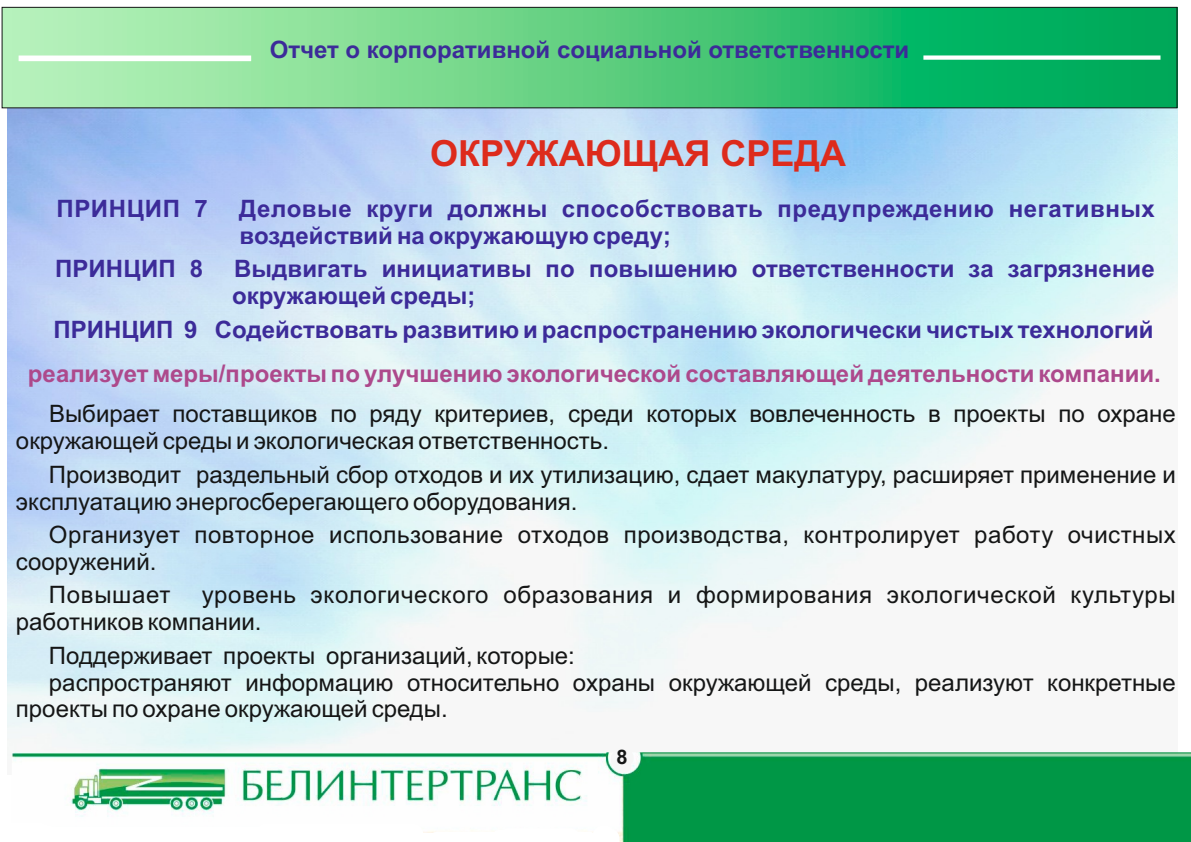
<style>
.page{position:relative;width:1191px;height:842px;background:#fff}
.page>*{position:absolute;margin:0;border:0;box-sizing:border-box;transform-origin:0 0}
.t1{font:700 36px "Arial";color:#dd2b1c}
.t2{font:24px/26.8px "Arial";color:#151616}
.t3{font:700 24px/26.8px "Arial";color:#3c2b99}
.t4{font:700 24px/26.8px "Arial";letter-spacing:.025em;color:#3c2b99}
.t5{font:24px/26.8px "Arial";letter-spacing:.03em;color:#151616}
.t6{font:24px/26.8px "Arial";letter-spacing:.02em;color:#151616}
.t7{font:700 24px "Arial";color:#ad498c}
.t8{font:700 20px "Arial";color:#151616}
</style>
<div class="page">
<img style="left:7px;top:108px;width:1170px;height:649px">
<svg style="left:4px;top:9px;width:1171px;height:97px;background:#58ce83"></svg>
<div style="left:2px;top:7px;width:1175px;height:101px;border:1px solid #151616"></div>
<div style="left:19px;top:56px;width:232px;height:5px;background:#fff"></div>
<div style="left:923px;top:55px;width:237px;height:5px;background:#fff"></div>
<img style="left:12px;top:752px;width:1179px;height:90px">
<p class="t3" style="left:270px;top:38px;width:641px">Отчет о корпоративной социальной ответственности</p>
<h1 class="t1" style="left:430px;top:140px;width:417px">ОКРУЖАЮЩАЯ СРЕДА</h1>
<p class="t4" style="left:57px;top:197px;width:153px">ПРИНЦИП 7</p>
<p class="t4" style="left:239px;top:197px;width:917px">Деловые круги должны способствовать предупреждению негативных воздействий на окружающую среду;</p>
<p class="t3" style="left:55px;top:258px;width:150px">ПРИНЦИП 8</p>
<p class="t3" style="left:232px;top:258px;width:924px">Выдвигать инициативы по повышению ответственности за загрязнение окружающей среды;</p>
<p class="t3" style="left:53px;top:318px;width:1101px">ПРИНЦИП 9 Содействовать развитию и распространению экологически чистых технологий</p>
<p class="t7" style="left:28px;top:365px;width:1134px">реализует меры/проекты по улучшению экологической составляющей деятельности компании.</p>
<p class="t2" style="left:16px;top:403px;width:1161px;text-indent:33px">Выбирает поставщиков по ряду критериев, среди которых вовлеченность в проекты по охране окружающей среды и экологическая ответственность.</p>
<p class="t2" style="left:16px;top:463px;width:1161px;text-indent:33px">Производит раздельный сбор отходов и их утилизацию, сдает макулатуру, расширяет применение и эксплуатацию энергосберегающего оборудования.</p>
<p class="t6" style="left:16px;top:523px;width:1161px;text-indent:33px">Организует повторное использование отходов производства, контролирует работу очистных сооружений.</p>
<p class="t5" style="left:49px;top:584px;width:123px">Повышает</p>
<p class="t5" style="left:16px;top:584px;width:1161px;text-indent:186px">уровень экологического образования и формирования экологической культуры работников компании.</p>
<p class="t2" style="left:49px;top:644px;width:527px">Поддерживает проекты организаций, которые:</p>
<p class="t2" style="left:49px;top:671px;width:1128px">распространяют информацию относительно охраны окружающей среды, реализуют конкретные</p>
<p class="t2" style="left:16px;top:698px;width:433px">проекты по охране окружающей среды.</p>
<p class="t8" style="left:616px;top:749px;width:13px">8</p>
</div>
